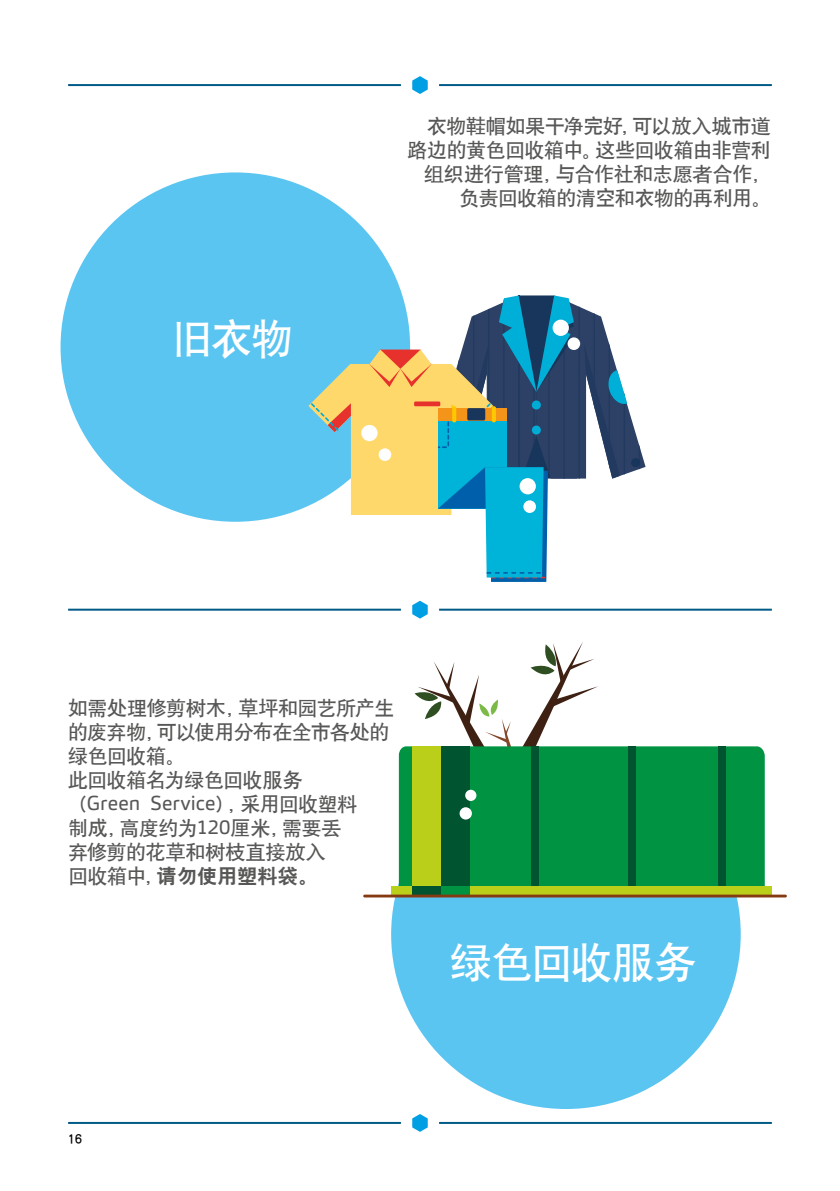
<style>
.page{position:relative;width:840px;height:1191px;background:#fff}
.page>*{position:absolute;margin:0;border:0;box-sizing:border-box;transform-origin:0 0}
.t1{font:42px "H Yb 1 gj";letter-spacing:-.045em;color:#fff}
.t2{font:20px/24px "H Yb 1 gj";letter-spacing:-.025em;color:#575756}
.t3{font:20px "Carnas";letter-spacing:.005em;color:#575756}
.t4{font:20px "H Yb 2 gj";letter-spacing:.005em;color:#575756}
.t5{font:14px "H Yb 1 gj";color:#000}
.s1{font-family:"H Yb 1 gj"}
.s2{font-family:"Carnas"}
</style>
<div class="page">
<hr style="left:439px;top:84px;width:332px;height:2px;background:#005a87">
<hr style="left:68px;top:84px;width:332px;height:2px;background:#005a87">
<svg style="left:412px;top:76px;width:15px;height:18px"></svg>
<hr style="left:439px;top:608px;width:332px;height:2px;background:#005a87">
<hr style="left:68px;top:608px;width:332px;height:2px;background:#005a87">
<svg style="left:412px;top:601px;width:15px;height:17px"></svg>
<hr style="left:439px;top:1122px;width:332px;height:2px;background:#005a87">
<hr style="left:68px;top:1122px;width:332px;height:2px;background:#005a87">
<svg style="left:412px;top:1114px;width:15px;height:17px"></svg>
<div style="left:391px;top:759px;width:349px;height:350px;background:#5bc5f2;border-radius:50%"></div>
<div style="left:60px;top:172px;width:350px;height:350px;background:#5bc5f2;border-radius:50%"></div>
<svg style="left:398px;top:642px;width:200px;height:244px"></svg>
<div style="left:469px;top:746px;width:295px;height:140px;background:#009342"></div>
<div style="left:412px;top:746px;width:29px;height:150px;background:#bacf1a"></div>
<div style="left:441px;top:746px;width:28px;height:150px;background:#00542f"></div>
<div style="left:717px;top:746px;width:8px;height:150px;background:#00542f"></div>
<div style="left:627px;top:746px;width:8px;height:150px;background:#00542f"></div>
<div style="left:530px;top:746px;width:8px;height:150px;background:#00542f"></div>
<div style="left:391px;top:886px;width:21px;height:10px;background:#bacf1a"></div>
<div style="left:412px;top:886px;width:29px;height:10px;background:#00542f"></div>
<div style="left:469px;top:886px;width:302px;height:10px;background:#bacf1a"></div>
<div style="left:441px;top:886px;width:28px;height:10px;background:#009342"></div>
<hr style="left:363px;top:894px;width:423px;height:3px;background:#863a12">
<div style="left:465px;top:789px;width:11px;height:12px;background:#fff;border-radius:50%"></div>
<div style="left:459px;top:807px;width:12px;height:12px;background:#fff;border-radius:50%"></div>
<svg style="left:308px;top:295px;width:337px;height:287px"></svg>
<div style="left:467px;top:408px;width:18px;height:12px;background:#18365b;border-radius:2px"></div>
<hr style="left:452px;top:406px;width:4px;height:16px;background:#fec800;border-radius:2px">
<svg style="left:491px;top:406px;width:4px;height:16px"></svg>
<div style="left:361px;top:425px;width:16px;height:16px;background:#fff;border-radius:50%"></div>
<div style="left:519px;top:478px;width:16px;height:16px;background:#fff;border-radius:50%"></div>
<div style="left:523px;top:500px;width:12px;height:13px;background:#fff;border-radius:50%"></div>
<div style="left:378px;top:448px;width:13px;height:13px;background:#fff;border-radius:50%"></div>
<div style="left:567px;top:337px;width:13px;height:13px;background:#fff;border-radius:50%"></div>
<div style="left:552px;top:320px;width:16px;height:16px;background:#fff;border-radius:50%"></div>
<h1 class="t1" style="left:171px;top:317px;width:124px">旧衣物</h1>
<p class="t2" style="left:407px;top:113px;width:365px;text-align:right">衣物鞋帽如果干净完好，可以放入城市道路边的黄色回收箱中。这些回收箱由非营利组织进行管理，与合作社和志愿者合作，负责回收箱的清空和衣物的再利用。</p>
<p class="t2" style="left:68px;top:696px;width:328px">如需处理修剪树木，草坪和园艺所产生的废弃物，可以使用分布在全市各处的绿色回收箱。<br>此回收箱名为绿色回收服务</p>
<p class="t3" style="left:68px;top:790px;width:290px"><span class="s1">（</span>Green Service<span class="s1">），采用回收塑料</span></p>
<p class="t2" style="left:68px;top:816px;width:275px">制成，高度约为<span class="s2">120</span>厘米，需要丢弃修剪的花草和树枝直接放入</p>
<p class="t4" style="left:68px;top:866px;width:251px"><span class="s1">回收箱中，</span>请勿使用塑料袋。</p>
<h1 class="t1" style="left:450px;top:941px;width:247px">绿色回收服务</h1>
<p class="t5" style="left:68px;top:1132px;width:15px">16</p>
</div>
